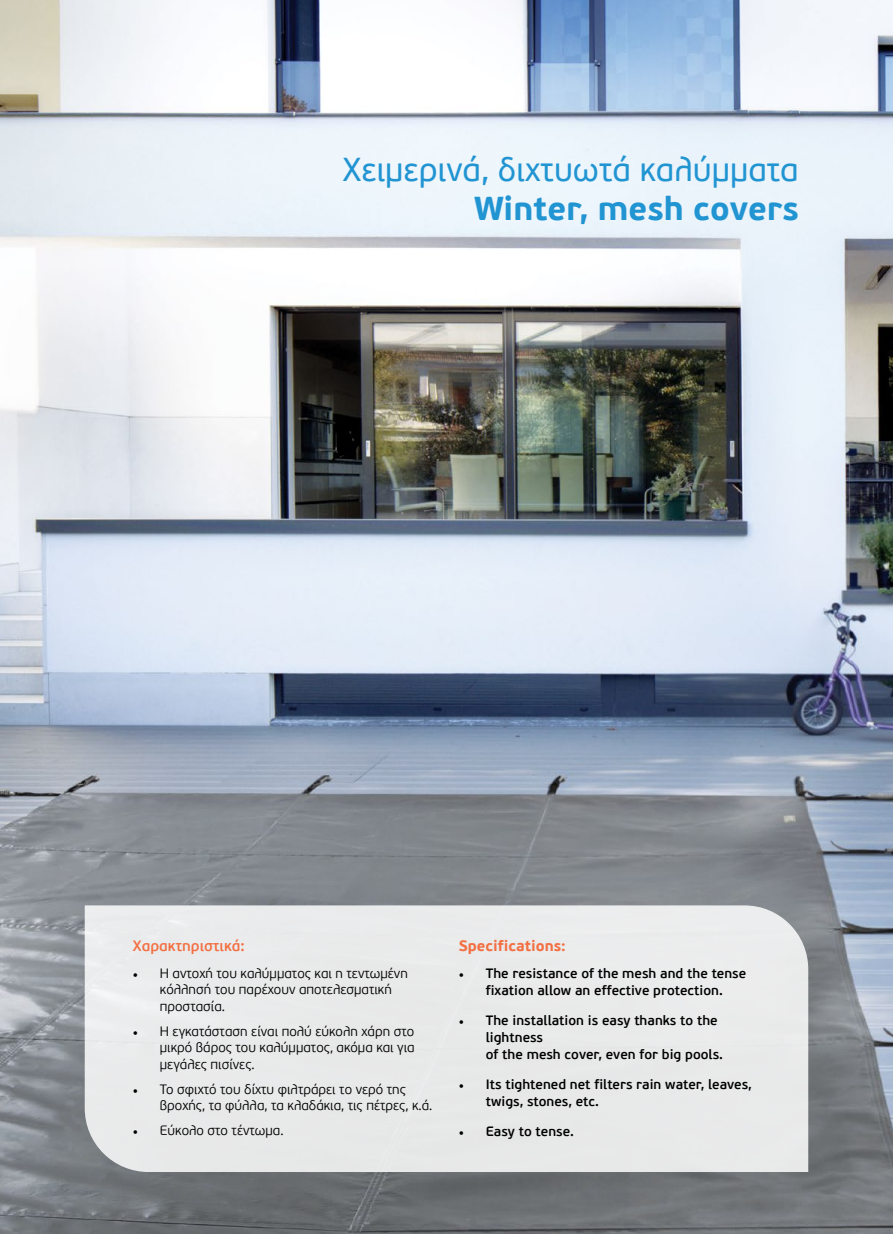
<style>
.page{position:relative;width:893px;height:1234px;background:#fff}
.page>*{position:absolute;margin:0;border:0;box-sizing:border-box;transform-origin:0 0}
.t1{font:33px "PF Beau Sans Pro";color:#2194d2}
.t2{font:700 33px "PF Beau Sans Pro";color:#2194d2}
.t3{font:600 15px "PF Beau Sans Pro";color:#f37043}
.t4{font:700 15px "PF Beau Sans Pro";color:#f37043}
.t5{font:300 13.5px/16.5px "PF Beau Sans Pro";color:#000}
.t6{font:600 13.5px/17px "PF Beau Sans Pro";color:#000}
.s1{font-family:"Minion Pro";font-weight:400}
</style>
<div class="page">
<img style="left:0;top:0;width:893px;height:1233px">
<div style="left:85px;top:905px;width:723px;height:266px;background:#e9eaea"></div>
<h1 class="t1" style="left:343px;top:151px;width:457px">Χειμερινά, διχτυωτά καλύμματα</h1>
<h1 class="t2" style="left:474px;top:188px;width:326px">Winter, mesh covers</h1>
<p class="t3" style="left:133px;top:936px;width:113px">Χαρακτηριστικά:</p>
<p class="t5" style="left:160px;top:964px;width:249px;text-indent:-27px"><span class="s1">•</span> Η αντοχή του καλύμματος και η τεντωμένη κόλλησή του παρέχουν αποτελεσματική προστασία.</p>
<p class="t5" style="left:160px;top:1022px;width:256px;text-align:justify;text-indent:-27px"><span class="s1">•</span> Η εγκατάσταση είναι πολύ εύκολη χάρη στο μικρό βάρος του καλύμματος, ακόμα και για μεγάλες πισίνες.</p>
<p class="t5" style="left:160px;top:1080px;width:274px;text-indent:-27px"><span class="s1">•</span> Το σφιχτό του δίχτυ φιλτράρει το νερό της βροχής, τα φύλλα, τα κλαδάκια, τις πέτρες, κ.ά.</p>
<p class="t5" style="left:133px;top:1122px;width:152px"><span class="s1">•</span> Εύκολο στο τέντωμα.</p>
<p class="t4" style="left:459px;top:935px;width:108px">Specifications:</p>
<p class="t6" style="left:459px;top:965px;width:289px;text-align:center"><span class="s1">•</span> The resistance of the mesh and the tense fixation allow an effective protection.</p>
<p class="t6" style="left:486px;top:1011px;width:239px;text-indent:-27px"><span class="s1">•</span> The installation is easy thanks to the lightness<br>of the mesh cover, even for big pools.</p>
<p class="t6" style="left:486px;top:1075px;width:267px;text-indent:-27px"><span class="s1">•</span> Its tightened net filters rain water, leaves, twigs, stones, etc.</p>
<p class="t6" style="left:459px;top:1122px;width:117px"><span class="s1">•</span> Easy to tense.</p>
</div>
